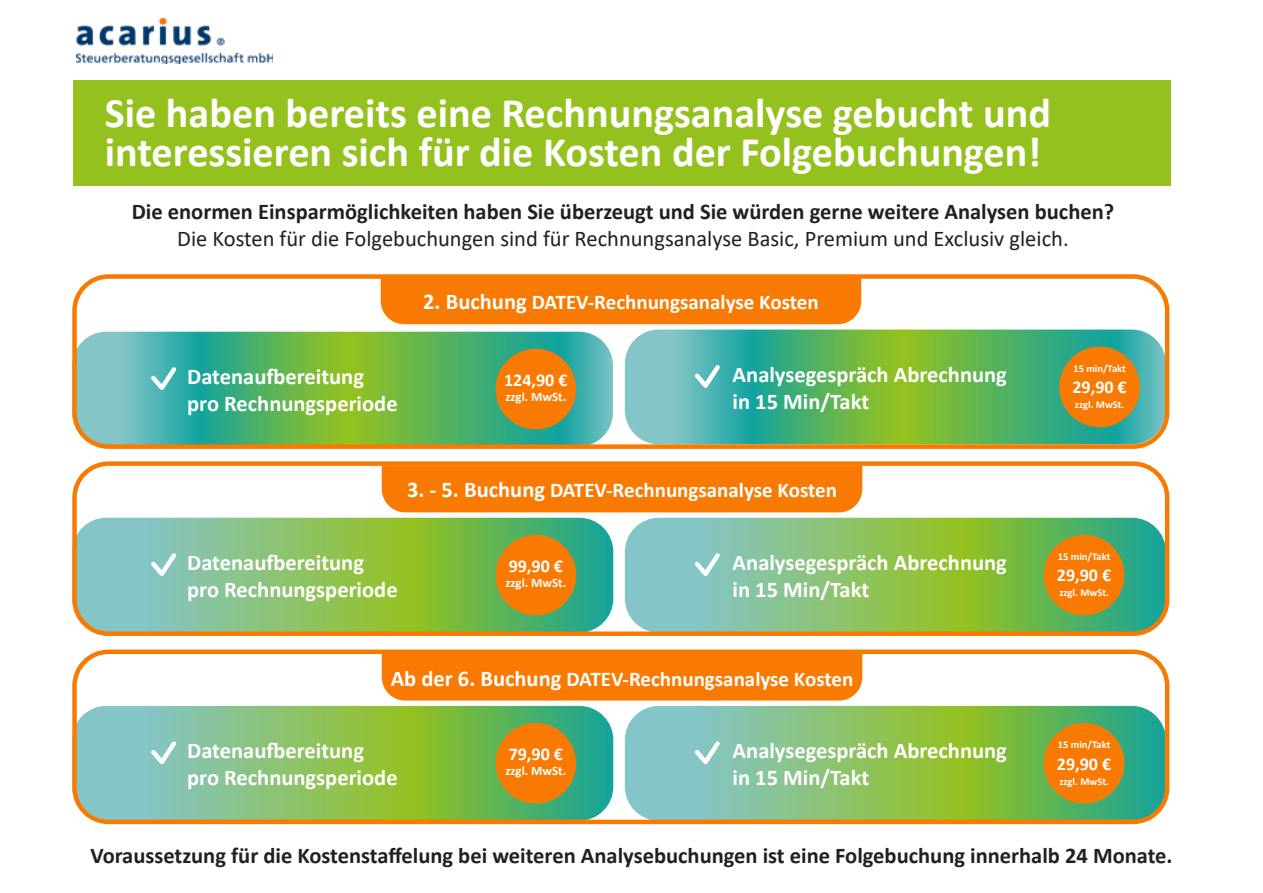
<style>
.page{position:relative;width:1263px;height:893px;background:#fff}
.page>*{position:absolute;margin:0;border:0;box-sizing:border-box;transform-origin:0 0}
.t1{font:700 42.15px/39.2px "Calibri";color:#fff}
.t2{font:700 22.5px/27px "Calibri";color:#231f20;text-align:center}
.t3{font:700 22.5px/27px "Calibri";color:#fff}
.t4{font:700 21px "Calibri";color:#fff}
.t5{font:700 18px "Calibri";color:#fff}
.t6{font:700 12.9px "Calibri";color:#fff}
.t7{font:700 10.5px "Calibri";color:#fff}
.s1{font-weight:400}
.s2{font-size:22.5px}
</style>
<div class="page">
<div style="left:73px;top:80px;width:1097px;height:106px;background:#95c11f"></div>
<img style="left:77px;top:18px;width:195px;height:45px">
<svg style="left:77px;top:332px;width:536px;height:112px;background:#5cb578"></svg>
<svg style="left:77px;top:518px;width:536px;height:113px;background:#7dbe75"></svg>
<svg style="left:77px;top:706px;width:536px;height:113px;background:#7dbe75"></svg>
<svg style="left:625px;top:330px;width:539px;height:114px;background:#5cb578"></svg>
<svg style="left:625px;top:518px;width:539px;height:113px;background:#7dbe76"></svg>
<svg style="left:625px;top:706px;width:539px;height:113px;background:#7dbf76"></svg>
<div style="left:381px;top:279px;width:480px;height:45px;background:#f97a02"></div>
<div style="left:382px;top:466px;width:480px;height:46px;background:#f97a02"></div>
<div style="left:382px;top:654px;width:480px;height:47px;background:#f97a02"></div>
<div style="left:495px;top:349px;width:81px;height:80px;background:#f97a02;border-radius:50%"></div>
<div style="left:495px;top:535px;width:81px;height:80px;background:#f97a02;border-radius:50%"></div>
<div style="left:495px;top:723px;width:81px;height:81px;background:#f97a02;border-radius:50%"></div>
<div style="left:1059px;top:347px;width:81px;height:80px;background:#f97a02;border-radius:50%"></div>
<div style="left:1044px;top:535px;width:80px;height:80px;background:#f97a02;border-radius:50%"></div>
<div style="left:1044px;top:723px;width:80px;height:81px;background:#f97a02;border-radius:50%"></div>
<svg style="left:147px;top:363px;width:33px;height:32px"></svg>
<svg style="left:147px;top:549px;width:33px;height:32px"></svg>
<svg style="left:147px;top:737px;width:33px;height:32px"></svg>
<svg style="left:691px;top:361px;width:33px;height:32px"></svg>
<svg style="left:691px;top:549px;width:33px;height:32px"></svg>
<svg style="left:691px;top:737px;width:33px;height:32px"></svg>
<div style="left:72px;top:274px;width:1097px;height:175px;border:4px solid #f97a02;border-radius:34px"></div>
<div style="left:72px;top:461px;width:1097px;height:175px;border:4px solid #f97a02;border-radius:34px"></div>
<div style="left:72px;top:649px;width:1097px;height:175px;border:4px solid #f97a02;border-radius:34px"></div>
<p class="t1" style="left:105px;top:92px;width:948px">Sie haben bereits eine Rechnungsanalyse gebucht und interessieren sich für die Kosten der Folgebuchungen!</p>
<p class="t2" style="left:132px;top:197px;width:984px">Die enormen Einsparmöglichkeiten haben Sie überzeugt und Sie würden gerne weitere Analysen buchen?<br><span class="s1">Die Kosten für die Folgebuchungen sind für Rechnungsanalyse Basic, Premium und Exclusiv gleich.</span></p>
<p class="t3" style="left:187px;top:363px;width:212px">Datenaufbereitung pro Rechnungsperiode</p>
<p class="t4" style="left:423px;top:287px;width:397px"><span class="s2">2. Buchung</span> DATEV-Rechnungsanalyse Kosten</p>
<p class="t5" style="left:504px;top:367px;width:65px">124,90 €</p>
<p class="t6" style="left:505px;top:388px;width:62px">zzgl. MwSt.</p>
<p class="t3" style="left:733px;top:361px;width:276px">Analysegespräch Abrechnung in 15 Min/Takt</p>
<p class="t4" style="left:407px;top:476px;width:431px"><span class="s2">3. - 5. Buchung</span> DATEV-Rechnungsanalyse Kosten</p>
<p class="t3" style="left:187px;top:549px;width:212px">Datenaufbereitung pro Rechnungsperiode</p>
<p class="t5" style="left:509px;top:553px;width:56px">99,90 €</p>
<p class="t6" style="left:505px;top:574px;width:62px">zzgl. MwSt.</p>
<p class="t3" style="left:733px;top:549px;width:276px">Analysegespräch Abrechnung in 15 Min/Takt</p>
<p class="t4" style="left:391px;top:664px;width:464px"><span class="s2">Ab der 6. Buchung</span> DATEV-Rechnungsanalyse Kosten</p>
<p class="t3" style="left:187px;top:737px;width:212px">Datenaufbereitung pro Rechnungsperiode</p>
<p class="t5" style="left:509px;top:741px;width:56px">79,90 €</p>
<p class="t6" style="left:505px;top:762px;width:62px">zzgl. MwSt.</p>
<p class="t3" style="left:733px;top:737px;width:276px">Analysegespräch Abrechnung in 15 Min/Takt</p>
<p class="t7" style="left:1073px;top:361px;width:54px">15 min/Takt</p>
<p class="t5" style="left:1072px;top:374px;width:56px">29,90 €</p>
<p class="t7" style="left:1075px;top:397px;width:51px">zzgl. MwSt.</p>
<p class="t7" style="left:1058px;top:549px;width:54px">15 min/Takt</p>
<p class="t5" style="left:1057px;top:563px;width:56px">29,90 €</p>
<p class="t7" style="left:1059px;top:585px;width:51px">zzgl. MwSt.</p>
<p class="t7" style="left:1058px;top:737px;width:54px">15 min/Takt</p>
<p class="t5" style="left:1057px;top:751px;width:56px">29,90 €</p>
<p class="t7" style="left:1059px;top:774px;width:51px">zzgl. MwSt.</p>
<p class="t2" style="left:90px;top:842px;width:1084px">Voraussetzung für die Kostenstaffelung bei weiteren Analysebuchungen ist eine Folgebuchung innerhalb 24 Monate.</p>
</div>
